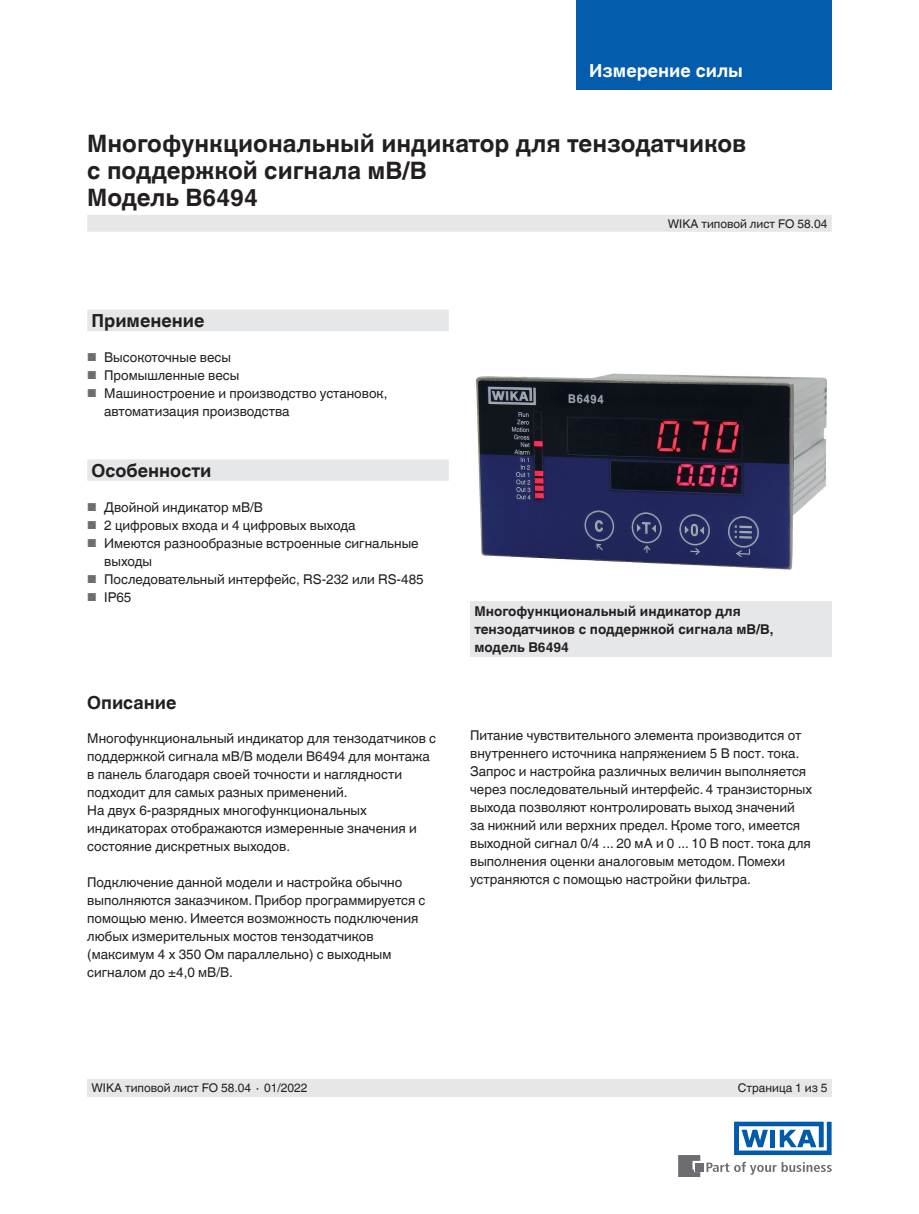
<style>
.page{position:relative;width:919px;height:1214px;background:#fff}
.page>*{position:absolute;margin:0;border:0;box-sizing:border-box;transform-origin:0 0}
.t1{font:700 24px/27px "Helvetica World";color:#231f20}
.t2{font:700 18px "Helvetica World";color:#231f20}
.t3{font:700 18px "Helvetica World";color:#fff}
.t4{font:13.5px/18px "Helvetica World";color:#231f20}
.t5{font:700 13.5px/18px "Helvetica World";color:#231f20}
.t6{font:12px "Helvetica World";color:#231f20}
.s1{font-size:11.55px;color:#6c6d70}
</style>
<div class="page">
<img style="left:476px;top:373px;width:351px;height:197px">
<div style="left:470px;top:601px;width:361px;height:56px;background:#e6e7e9"></div>
<svg style="left:87px;top:310px;width:362px;height:171px"></svg>
<svg style="left:706px;top:1161px;width:125px;height:13px"></svg>
<div style="left:694px;top:1162px;width:9px;height:9px;background:#6c6d70"></div>
<svg style="left:678px;top:1155px;width:22px;height:22px"></svg>
<svg style="left:734px;top:1121px;width:97px;height:34px"></svg>
<div style="left:576px;top:0;width:255px;height:89px;background:#035cac"></div>
<div style="left:87px;top:1079px;width:744px;height:18px;background:#e6e7e9"></div>
<div style="left:87px;top:215px;width:744px;height:17px;background:#e6e7e9"></div>
<h2 class="t3" style="left:589px;top:60px;width:155px">Измерение силы</h2>
<h1 class="t1" style="left:87px;top:130px;width:660px">Многофункциональный индикатор для тензодатчиков с поддержкой сигнала мВ/В<br>Модель B6494</h1>
<h2 class="t2" style="left:91px;top:310px;width:114px">Применение</h2>
<p class="t4" style="left:87px;top:348px;width:145px"><span class="s1">■</span> Высокоточные весы</p>
<p class="t4" style="left:87px;top:366px;width:154px"><span class="s1">■</span> Промышленные весы</p>
<p class="t4" style="left:104px;top:384px;width:285px;text-indent:-17px"><span class="s1">■</span> Машиностроение и производство установок, автоматизация производства</p>
<h2 class="t2" style="left:91px;top:460px;width:122px">Особенности</h2>
<p class="t4" style="left:87px;top:498px;width:177px"><span class="s1">■</span> Двойной индикатор мВ/В</p>
<p class="t4" style="left:87px;top:516px;width:270px"><span class="s1">■</span> 2 цифровых входа и 4 цифровых выхода</p>
<p class="t4" style="left:104px;top:534px;width:316px;text-indent:-17px"><span class="s1">■</span> Имеются разнообразные встроенные сигнальные выходы</p>
<p class="t4" style="left:87px;top:570px;width:338px"><span class="s1">■</span> Последовательный интерфейс, RS-232 или RS-485</p>
<p class="t4" style="left:87px;top:588px;width:46px"><span class="s1">■</span> IP65</p>
<h2 class="t2" style="left:87px;top:692px;width:91px">Описание</h2>
<p class="t4" style="left:87px;top:729px;width:350px">Многофункциональный индикатор для тензодатчиков с поддержкой сигнала мВ/В модели B6494 для монтажа в панель благодаря своей точности и наглядности подходит для самых разных применений.<br>На двух 6-разрядных многофункциональных индикаторах отображаются измеренные значения и состояние дискретных выходов.</p>
<p class="t4" style="left:87px;top:873px;width:340px">Подключение данной модели и настройка обычно выполняются заказчиком. Прибор программируется с помощью меню. Имеется возможность подключения любых измерительных мостов тензодатчиков (максимум 4 x 350 Ом параллельно) с выходным сигналом до ±4,0 мВ/В.</p>
<p class="t6" style="left:667px;top:216px;width:161px">WIKA типовой лист FO 58.04</p>
<p class="t5" style="left:474px;top:602px;width:300px">Многофункциональный индикатор для тензодатчиков с поддержкой сигнала мВ/В, модель B6494</p>
<p class="t4" style="left:470px;top:726px;width:343px">Питание чувствительного элемента производится от внутреннего источника напряжением 5 В пост. тока.<br>Запрос и настройка различных величин выполняется через последовательный интерфейс. 4 транзисторных выхода позволяют контролировать выход значений за нижний или верхних предел. Кроме того, имеется выходной сигнал 0/4 ... 20 мА и 0 ... 10 В пост. тока для выполнения оценки аналоговым методом. Помехи устраняются с помощью настройки фильтра.</p>
<p class="t6" style="left:91px;top:1080px;width:217px">WIKA типовой лист FO 58.04 ∙ 01/2022</p>
<p class="t6" style="left:737px;top:1080px;width:91px">Страница 1 из 5</p>
</div>
